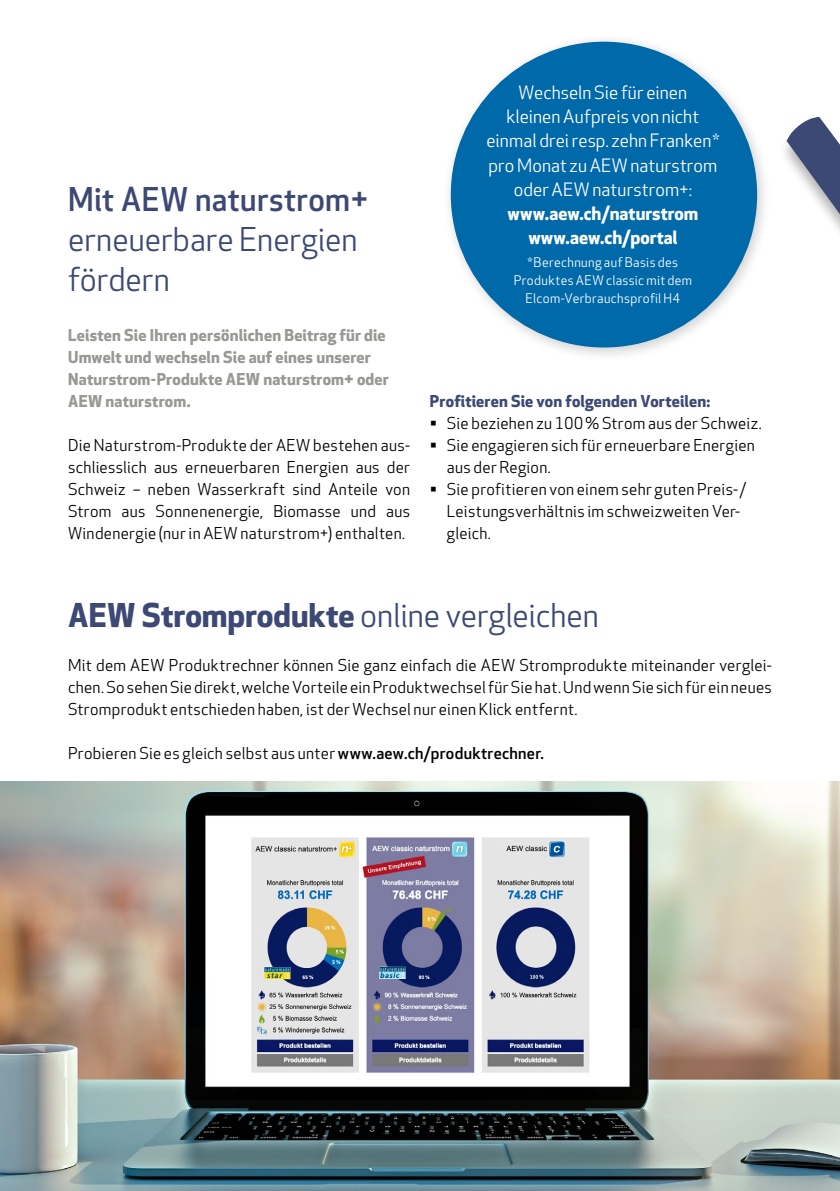
<style>
.page{position:relative;width:840px;height:1191px;background:#fff}
.page>*{position:absolute;margin:0;border:0;box-sizing:border-box;transform-origin:0 0}
._3_Titel{font:32px/40px "Apex New";color:#3d4975}
.t1{font:18px/24px "Apex New";letter-spacing:.005em;color:#fff;text-align:center}
._1_Lauftext{font:16px/22px "Apex New";letter-spacing:.02em;color:#000;text-align:justify}
._5_Lead{font:700 16px/22px "Apex New";letter-spacing:.015em;color:#989894}
._4_Untertitel{font:700 16px "Apex New";letter-spacing:.01em;color:#3d4975}
.t2{font:13px/18px "Apex New";letter-spacing:.025em;color:#fff;text-align:center}
.s1{font-weight:500}
.s2{font-weight:700}
</style>
<div class="page">
<img style="left:0;top:781px;width:839px;height:410px">
<div style="left:441px;top:33px;width:330px;height:329px;background:#000;opacity:.2"></div>
<div style="left:450px;top:42px;width:306px;height:305px;background:#0069a9;border-radius:50%"></div>
<svg style="left:786px;top:116px;width:53px;height:115px"></svg>
<p class="_3_Titel" style="left:68px;top:181px;width:302px"><span class="s1">Mit AEW naturstrom+ </span>erneuerbare Energien fördern</p>
<p class="_5_Lead" style="left:68px;top:325px;width:322px">Leisten Sie Ihren persönlichen Beitrag für die Umwelt und wechseln Sie auf eines unserer Naturstrom-Produkte AEW naturstrom+ oder AEW naturstrom.</p>
<p class="_1_Lauftext" style="left:68px;top:435px;width:343px">Die Naturstrom-Produkte der AEW bestehen aus&shy;schliesslich aus erneuerbaren Energien aus der Schweiz – neben Wasserkraft sind Anteile von Strom aus Sonnenenergie, Biomasse und aus Windenergie (nur in AEW naturstrom+) enthalten.</p>
<p class="t1" style="left:486px;top:82px;width:234px">Wechseln Sie für einen<br>kleinen Aufpreis von nicht einmal drei resp. zehn Franken * pro Monat zu AEW naturstrom oder AEW naturstrom+: <span class="s2">www.aew.ch/naturstrom www.aew.ch/portal</span></p>
<p class="t2" style="left:513px;top:254px;width:180px">* Berechnung auf Basis des<br>Produktes AEW classic mit dem<br>Elcom-Verbrauchsprofil H4</p>
<p class="_4_Untertitel" style="left:429px;top:392px;width:282px">Profitieren Sie von folgenden Vorteilen:</p>
<p class="_1_Lauftext" style="left:429px;top:413px;width:333px">▪ Sie beziehen zu 100 % Strom aus der Schweiz.</p>
<p class="_1_Lauftext" style="left:446px;top:435px;width:309px;text-indent:-17px">▪ Sie engagieren sich für erneuerbare Energien aus der Region.</p>
<p class="_1_Lauftext" style="left:446px;top:479px;width:300px;text-align:left;text-indent:-17px">▪ Sie profitieren von einem sehr guten Preis- /<br>Leistungsverhältnis im schweizweiten Ver&shy;gleich.</p>
<p class="_3_Titel" style="left:68px;top:597px;width:532px"><span class="s2">AEW Stromprodukte</span> online vergleichen</p>
<p class="_1_Lauftext" style="left:68px;top:655px;width:705px">Mit dem AEW Produktrechner können Sie ganz einfach die AEW Stromprodukte miteinander verglei&shy;chen. So sehen Sie direkt, welche Vorteile ein Produktwechsel für Sie hat. Und wenn Sie sich für ein neues Stromprodukt entschieden haben, ist der Wechsel nur einen Klick entfernt.</p>
<p class="_1_Lauftext" style="left:68px;top:743px;width:477px">Probieren Sie es gleich selbst aus unter <span class="s1">www.aew.ch/produktrechner.</span></p>
</div>
